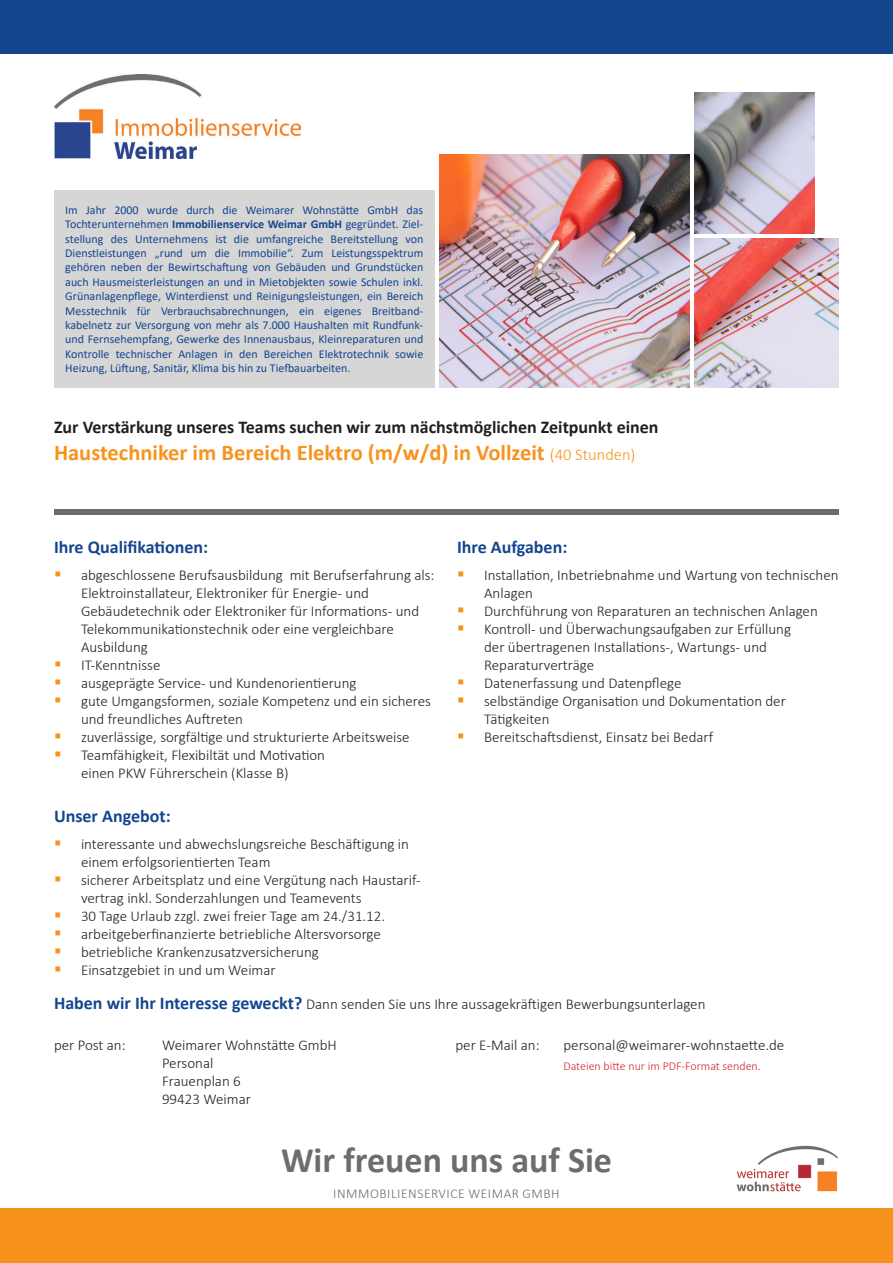
<style>
.page{position:relative;width:893px;height:1263px;background:#fff}
.page>*{position:absolute;margin:0;border:0;box-sizing:border-box;transform-origin:0 0}
.t1{font:700 36px "Calibri";color:#6c6d70}
.t2{font:700 22.5px "Calibri";color:#f7931d}
.t3{font:700 18px "Calibri";color:#231f20}
.t4{font:700 18px "Calibri";color:#14468e}
.t5{font:300 15px/18px "Calibri";color:#231f20}
.t6{font:300 13.5px "Calibri";letter-spacing:.04em;color:#6c6d70}
.t7{font:12px/14.4px "Calibri";color:#14468e;text-align:justify}
.t8{font:300 12px "Calibri";color:#d1232a}
.s1{font-weight:700}
.s2{font-weight:300;font-size:16.5px}
.s3{font-weight:700;font-size:18px;color:#14468e}
</style>
<div class="page">
<div style="left:0;top:0;width:893px;height:53px;background:#14468e"></div>
<div style="left:0;top:1209px;width:893px;height:54px;background:#f7931d"></div>
<div style="left:54px;top:190px;width:381px;height:197px;background:#d6d6d7"></div>
<img style="left:695px;top:92px;width:119px;height:142px">
<img style="left:440px;top:155px;width:250px;height:232px">
<img style="left:695px;top:239px;width:144px;height:148px">
<img style="left:54px;top:75px;width:246px;height:83px">
<div style="left:54px;top:509px;width:785px;height:5px;background:#6c6d70"></div>
<img style="left:736px;top:1145px;width:102px;height:47px">
<p class="t7" style="left:65px;top:202px;width:360px">Im Jahr 2000 wurde durch die Weimarer Wohnstätte GmbH das Tochterunternehmen <span class="s1">Immobilienservice Weimar GmbH</span> gegründet. Ziel&shy;stellung des Unternehmens ist die umfangreiche Bereitstellung von Dienstleistungen „rund um die Immobilie“. Zum Leistungsspektrum gehören neben der Bewirtschaftung von Gebäuden und Grundstücken auch Hausmeisterleistungen an und in Mietobjekten sowie Schulen inkl.<br>Grünanlagenpflege, Winterdienst und Reinigungsleistungen, ein Bereich Messtechnik für Verbrauchsabrechnungen, ein eigenes Breitband&shy;kabelnetz zur Versorgung von mehr als 7.000 Haushalten mit Rundfunk&shy;und Fernsehempfang, Gewerke des Innenausbaus, Kleinreparaturen und Kontrolle technischer Anlagen in den Bereichen Elektrotechnik sowie Heizung, Lüftung, Sanitär, Klima bis hin zu Tiefbauarbeiten.</p>
<p class="t3" style="left:54px;top:414px;width:606px">Zur Verstärkung unseres Teams suchen wir zum nächstmöglichen Zeitpunkt einen</p>
<p class="t2" style="left:54px;top:436px;width:583px">Haustechniker im Bereich Elektro (m/w/d) in Vollzeit <span class="s2">(40 Stunden)</span></p>
<p class="t4" style="left:54px;top:535px;width:156px">Ihre Qualifikationen:</p>
<p class="t5" style="left:81px;top:566px;width:355px">abgeschlossene Berufsausbildung mit Berufserfahrung als:<br>Elektroinstallateur, Elektroniker für Energie- und Gebäudetechnik oder Elektroniker für Informations- und Telekommunikationstechnik oder eine vergleichbare Ausbildung</p>
<p class="t5" style="left:81px;top:656px;width:81px">IT-Kenntnisse</p>
<p class="t5" style="left:81px;top:674px;width:277px">ausgeprägte Service- und Kundenorientierung</p>
<p class="t5" style="left:81px;top:692px;width:352px">gute Umgangsformen, soziale Kompetenz und ein sicheres und freundliches Auftreten</p>
<p class="t5" style="left:81px;top:728px;width:330px">zuverlässige, sorgfältige und strukturierte Arbeitsweise</p>
<p class="t5" style="left:81px;top:746px;width:246px">Teamfähigkeit, Flexibiltät und Motivation einen PKW Führerschein (Klasse B)</p>
<p class="t4" style="left:54px;top:803px;width:118px">Unser Angebot:</p>
<p class="t5" style="left:81px;top:834px;width:330px">interessante und abwechslungsreiche Beschäftigung in einem erfolgsorientierten Team</p>
<p class="t5" style="left:81px;top:870px;width:341px">sicherer Arbeitsplatz und eine Vergütung nach Haustarif&shy;vertrag inkl. Sonderzahlungen und Teamevents</p>
<p class="t5" style="left:81px;top:906px;width:306px">30 Tage Urlaub zzgl. zwei freier Tage am 24./31.12.</p>
<p class="t5" style="left:81px;top:924px;width:301px">arbeitgeberfinanzierte betriebliche Altersvorsorge</p>
<p class="t5" style="left:81px;top:942px;width:239px">betriebliche Krankenzusatzversicherung</p>
<p class="t5" style="left:81px;top:960px;width:196px">Einsatzgebiet in und um Weimar</p>
<p class="t4" style="left:457px;top:535px;width:112px">Ihre Aufgaben:</p>
<p class="t5" style="left:484px;top:566px;width:356px">Installation, Inbetriebnahme und Wartung von technischen<br>Anlagen</p>
<p class="t5" style="left:484px;top:602px;width:335px">Durchführung von Reparaturen an technischen Anlagen</p>
<p class="t5" style="left:484px;top:620px;width:308px">Kontroll- und Überwachungsaufgaben zur Erfüllung der übertragenen Installations-, Wartungs- und<br>Reparaturverträge</p>
<p class="t5" style="left:484px;top:674px;width:199px">Datenerfassung und Datenpflege</p>
<p class="t5" style="left:484px;top:692px;width:303px">selbständige Organisation und Dokumentation der<br>Tätigkeiten</p>
<p class="t5" style="left:484px;top:728px;width:231px">Bereitschaftsdienst, Einsatz bei Bedarf</p>
<p class="t5" style="left:54px;top:994px;width:653px"><span class="s3">Haben wir Ihr Interesse geweckt?</span> Dann senden Sie uns Ihre aussagekräftigen Bewerbungsunterlagen</p>
<p class="t5" style="left:54px;top:1036px;width:73px">per Post an:</p>
<p class="t5" style="left:162px;top:1036px;width:176px">Weimarer Wohnstätte GmbH</p>
<p class="t5" style="left:162px;top:1054px;width:53px">Personal</p>
<p class="t5" style="left:162px;top:1072px;width:80px">Frauenplan 6</p>
<p class="t5" style="left:162px;top:1090px;width:90px">99423 Weimar</p>
<p class="t5" style="left:455px;top:1036px;width:86px">per E-Mail an:</p>
<p class="t5" style="left:563px;top:1036px;width:222px">personal@weimarer-wohnstaette.de</p>
<p class="t8" style="left:563px;top:1058px;width:199px">Dateien bitte nur im PDF-Format senden.</p>
<p class="t1" style="left:281px;top:1134px;width:332px">Wir freuen uns auf Sie</p>
<p class="t6" style="left:333px;top:1185px;width:228px">INMMOBILIENSERVICE WEIMAR GMBH</p>
</div>
